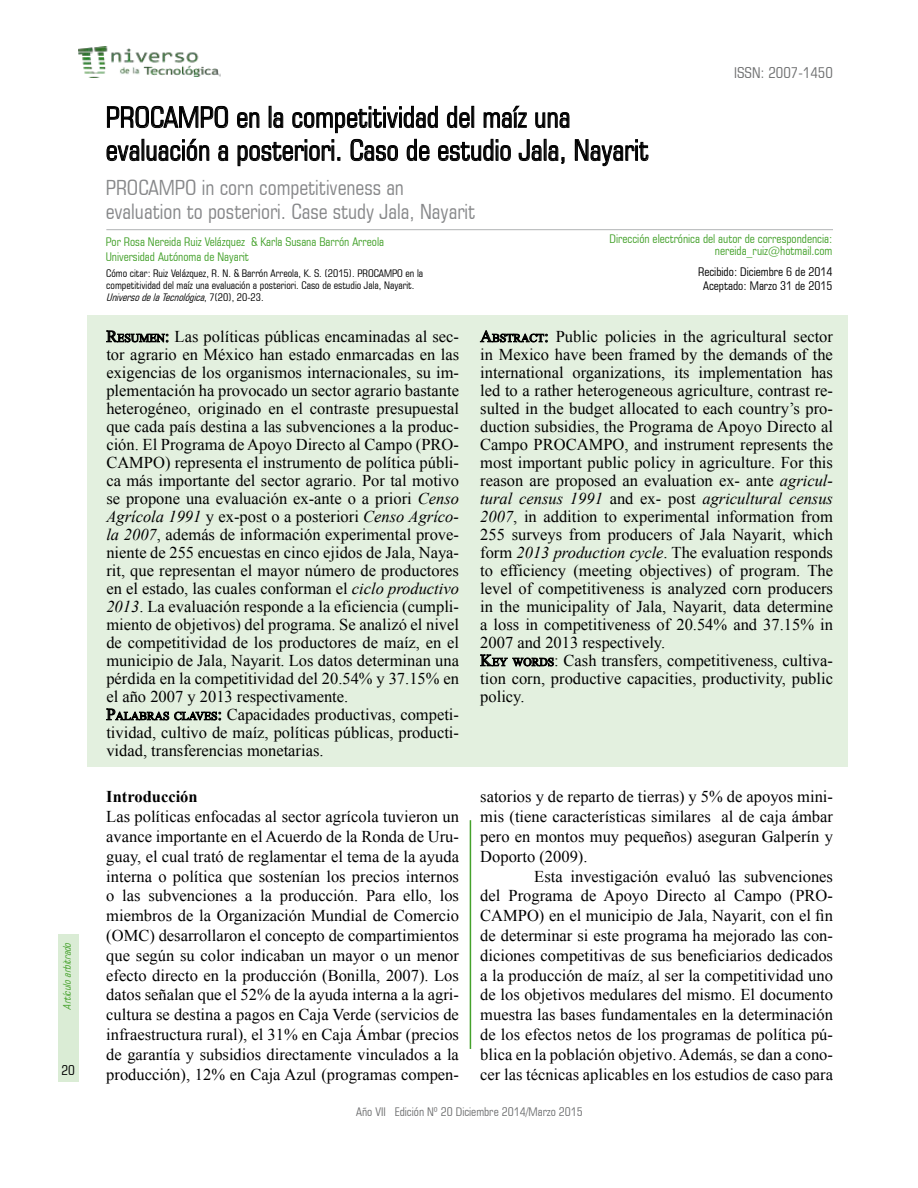
<style>
.page{position:relative;width:918px;height:1188px;background:#fff}
.page>*{position:absolute;margin:0;border:0;box-sizing:border-box;transform-origin:0 0}
.t1{font:condensed 28.5px/33px "Square 721 BT";color:#000}
.t2{font:condensed 21px/24px "Square 721 BT";color:#87888a}
.t3{font:16.5px/18px "Times New Roman";color:#000;text-align:justify}
.t4{font:700 16.5px "Times New Roman";color:#000}
.t5{font:condensed 15px "Square 721 BT";color:#707172}
.t6{font:condensed 13.5px "Square 721 BT";color:#000}
.t7{font:condensed 12px/15px "Square 721 BT";color:#44a12b}
.t8{font:condensed 12px/13.5px "Square 721 BT";color:#000;text-align:center}
.t9{font:condensed 12px "Square 721 BT";color:#707172}
.t10{font:condensed 10.5px/12px "Square 721 BT";color:#000}
.t11{font:italic condensed 10.5px "Square 721 BT";color:#44a12b}
.s1{font-style:italic}
.s2{font-style:inherit}
.s3{font-size:11.55px}
</style>
<div class="page">
<img style="left:79px;top:47px;width:141px;height:31px">
<div style="left:58px;top:934px;width:21px;height:148px;background:#daecd5"></div>
<div style="left:88px;top:315px;width:760px;height:452px;background:#e3f0df"></div>
<svg style="left:107px;top:105px;width:121px;height:23px"></svg>
<svg style="left:237px;top:112px;width:23px;height:16px"></svg>
<svg style="left:273px;top:112px;width:11px;height:16px"></svg>
<svg style="left:292px;top:106px;width:146px;height:27px"></svg>
<svg style="left:447px;top:106px;width:23px;height:22px"></svg>
<svg style="left:483px;top:105px;width:44px;height:23px"></svg>
<svg style="left:535px;top:112px;width:35px;height:16px"></svg>
<svg style="left:106px;top:145px;width:34px;height:17px"></svg>
<svg style="left:146px;top:138px;width:64px;height:23px"></svg>
<svg style="left:218px;top:145px;width:10px;height:16px"></svg>
<svg style="left:237px;top:139px;width:103px;height:27px"></svg>
<svg style="left:350px;top:139px;width:48px;height:22px"></svg>
<svg style="left:407px;top:139px;width:23px;height:22px"></svg>
<svg style="left:438px;top:139px;width:73px;height:22px"></svg>
<svg style="left:518px;top:139px;width:24px;height:22px"></svg>
<div style="left:544px;top:139px;width:3px;height:22px;border:1px solid #000"></div>
<svg style="left:548px;top:145px;width:17px;height:19px"></svg>
<svg style="left:575px;top:139px;width:74px;height:28px"></svg>
<svg style="left:106px;top:330px;width:63px;height:13px"></svg>
<svg style="left:106px;top:708px;width:116px;height:13px"></svg>
<svg style="left:480px;top:330px;width:68px;height:13px"></svg>
<svg style="left:480px;top:654px;width:74px;height:13px"></svg>
<hr style="left:470px;top:820px;width:1px;height:229px;background:#44a12b">
<hr style="left:106px;top:229px;width:727px;height:1px;background:#b1b3b4">
<p class="t11" style="left:61px;top:1010px;width:71px;rotate:-90deg">Artículoarbitrado</p>
<p class="t6" style="left:62px;top:1062px;width:15px">20</p>
<h1 class="t1" style="left:106px;top:100px;width:544px">PROCAMPO en la competitividad del maíz una evaluación a posteriori. Caso de estudio Jala, Nayarit</h1>
<p class="t2" style="left:106px;top:175px;width:371px">PROCAMPO in corn competitiveness an evaluation to posteriori. Case study Jala, Nayarit</p>
<p class="t5" style="left:734px;top:64px;width:100px">ISSN: 2007-1450</p>
<p class="t7" style="left:106px;top:234px;width:280px">Por Rosa Nereida Ruiz Velázquez &amp; Karla Susana Barrón Arreola<br>Universidad Autónoma de Nayarit</p>
<p class="t7" style="left:610px;top:233px;width:224px;line-height:12px;text-align:right">Dirección electrónica del autor de correspondencia: nereida_ruiz@hotmail.com</p>
<p class="t10" style="left:106px;top:268px;width:318px">Cómo citar: Ruiz Velázquez, R. N. &amp; Barrón Arreola, K. S. (2015). PROCAMPO en la competitividad del maíz una evaluación a posteriori. Caso de estudio Jala, Nayarit.<br><span class="s1">UniversodelaTecnológica</span>, 7 ( 2 0 ) , 2 0 - 2 3 .</p>
<p class="t8" style="left:698px;top:265px;width:136px">Recibido: Diciembre 6 de 2014<br>Aceptado: Marzo 31 de 2015</p>
<p class="t3" style="left:106px;top:327px;width:354px;text-align:left"><span class="s2">R</span><span class="s3">ESUMEN</span><span class="s2">:</span> Las políticas públicas encaminadas al sec&shy;tor agrario en México han estado enmarcadas en las exigencias de los organismos internacionales, su im&shy;plementación ha provocado un sector agrario bastante heterogéneo, originado en el contraste presupuestal que cada país destina a las subvenciones a la produc&shy;ción. El Programa de Apoyo Directo al Campo (PRO-CAMPO) representa el instrumento de política públi&shy;ca más importante del sector agrario. Por tal motivo se propone una evaluación ex-ante o a priori <span class="s1">Censo Agrícola 1991</span> y ex-post o a posteriori <span class="s1">Censo Agríco&shy;la 2007</span>, además de información experimental prove&shy;niente de 255 encuestas en cinco ejidos de Jala, Naya&shy;rit, que representan el mayor número de productores en el estado, las cuales conforman el <span class="s1">ciclo productivo 2013</span>. La evaluación responde a la eficiencia (cumpli&shy;miento de objetivos) del programa. Se analizó el nivel de competitividad de los productores de maíz, en el municipio de Jala, Nayarit. Los datos determinan una pérdida en la competitividad del 20.54% y 37.15% en el año 2007 y 2013 respectivamente.<br><span class="s2">P</span><span class="s3">ALABRAS CLAVES</span><span class="s2">:</span> Capacidades productivas, competi&shy;tividad, cultivo de maíz, políticas públicas, producti&shy;vidad, transferencias monetarias.</p>
<p class="t3" style="left:480px;top:327px;width:354px;text-align:left"><span class="s2">A</span><span class="s3">BSTRACT</span><span class="s2">:</span> Public policies in the agricultural sector in Mexico have been framed by the demands of the international organizations, its implementation has led to a rather heterogeneous agriculture, contrast re&shy;sulted in the budget allocated to each country’s pro&shy;duction subsidies, the Programa de Apoyo Directo al Campo PROCAMPO, and instrument represents the most important public policy in agriculture. For this reason are proposed an evaluation ex- ante <span class="s1">agricul&shy;tural census 1991</span> and ex- post <span class="s1">agricultural census 2007</span>, in addition to experimental information from 255 surveys from producers of Jala Nayarit, which form <span class="s1">2013 production cycle</span>. The evaluation responds to efficiency (meeting objectives) of program. The level of competitiveness is analyzed corn producers in the municipality of Jala, Nayarit, data determine a loss in competitiveness of 20.54% and 37.15% in 2007 and 2013 respectively.<br><span class="s2">K</span><span class="s3">EY WORDS</span><span class="s2">:</span> Cash transfers, competitiveness, cultiva&shy;tion corn, productive capacities, productivity, public policy.</p>
<p class="t4" style="left:106px;top:785px;width:93px">Introducción</p>
<p class="t3" style="left:106px;top:806px;width:354px;line-height:19.8px">Las políticas enfocadas al sector agrícola tuvieron un avance importante en el Acuerdo de la Ronda de Uru&shy;guay, el cual trató de reglamentar el tema de la ayuda interna o política que sostenían los precios internos o las subvenciones a la producción. Para ello, los miembros de la Organización Mundial de Comercio (OMC) desarrollaron el concepto de compartimientos que según su color indicaban un mayor o un menor efecto directo en la producción (Bonilla, 2007). Los datos señalan que el 52% de la ayuda interna a la agri&shy;cultura se destina a pagos en Caja Verde (servicios de infraestructura rural), el 31% en Caja Ámbar (precios de garantía y subsidios directamente vinculados a la producción), 12% en Caja Azul (programas compen-</p>
<p class="t3" style="left:480px;top:787px;width:354px;line-height:19.8px">satorios y de reparto de tierras) y 5% de apoyos mini&shy;mis (tiene características similares al de caja ámbar pero en montos muy pequeños) aseguran Galperín y Doporto (2009).</p>
<p class="t3" style="left:480px;top:866px;width:354px;line-height:19.8px;text-indent:54px">Esta investigación evaluó las subvenciones del Programa de Apoyo Directo al Campo (PRO-CAMPO) en el municipio de Jala, Nayarit, con el fin de determinar si este programa ha mejorado las con&shy;diciones competitivas de sus beneficiarios dedicados a la producción de maíz, al ser la competitividad uno de los objetivos medulares del mismo. El documento muestra las bases fundamentales en la determinación de los efectos netos de los programas de política pú&shy;blica en la población objetivo. Además, se dan a cono&shy;cer las técnicas aplicables en los estudios de caso para</p>
<p class="t9" style="left:356px;top:1105px;width:228px">Año VII Edición Nº 20 Diciembre 2014/Marzo 2015</p>
</div>
